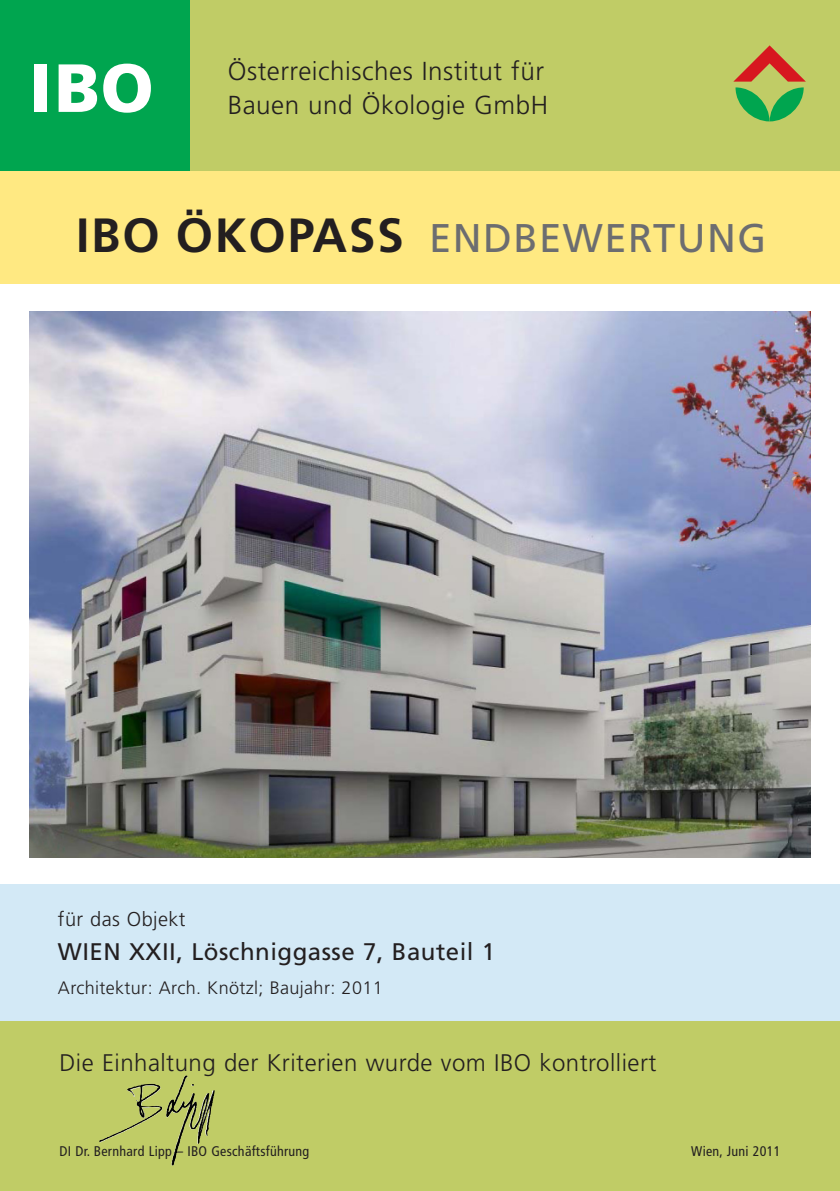
<style>
.page{position:relative;width:840px;height:1191px;background:#fff}
.page>*{position:absolute;margin:0;border:0;box-sizing:border-box;transform-origin:0 0}
.t1{font:900 68px "Frutiger";color:#fff}
.t2{font:40px "Frutiger";letter-spacing:.035em;color:#6c6d70}
.t3{font:300 26px/34px "Frutiger";letter-spacing:.02em;color:#231f20}
.t4{font:300 24px "Frutiger";letter-spacing:.02em;color:#231f20}
.t5{font:24px "Frutiger";letter-spacing:.02em;color:#231f20}
.t6{font:300 20px "Frutiger";letter-spacing:.02em;color:#231f20}
.t7{font:300 18px "Frutiger";letter-spacing:.02em;color:#231f20}
.t8{font:condensed 14px "Frutiger";letter-spacing:.02em;color:#231f20}
.s1{font-weight:700;font-size:48px;color:#231f20}
</style>
<div class="page">
<div style="left:0;top:170px;width:839px;height:114px;background:#ffe982"></div>
<div style="left:148px;top:0;width:691px;height:170px;background:#c0cc66"></div>
<div style="left:0;top:1020px;width:839px;height:171px;background:#c0cc66"></div>
<div style="left:0;top:884px;width:839px;height:136px;background:#d3e9f6"></div>
<div style="left:0;top:0;width:189px;height:170px;background:#00a54f"></div>
<svg style="left:733px;top:45px;width:72px;height:76px"></svg>
<img style="left:166px;top:1075px;width:40px;height:90px">
<img style="left:30px;top:311px;width:779px;height:546px">
<h1 class="t1" style="left:29px;top:47px;width:126px">IBO</h1>
<h3 class="t3" style="left:228px;top:54px;width:321px">Österreichisches Institut für<br>Bauen und Ökologie GmbH</h3>
<h2 class="t2" style="left:76px;top:215px;width:691px"><span class="s1">IBO ÖKOPASS</span> ENDBEWERTUNG</h2>
<h3 class="t6" style="left:58px;top:908px;width:129px">für das Objekt</h3>
<h3 class="t5" style="left:58px;top:938px;width:438px">WIEN XXII, Löschniggasse 7, Bauteil 1</h3>
<p class="t7" style="left:58px;top:978px;width:326px">Architektur: Arch. Knötzl; Baujahr: 2011</p>
<h3 class="t4" style="left:59px;top:1049px;width:598px">Die Einhaltung der Kriterien wurde vom IBO kontrolliert</h3>
<p class="t8" style="left:59px;top:1142px;width:251px">DI Dr. Bernhard Lipp – IBO Geschäftsführung</p>
<p class="t8" style="left:690px;top:1142px;width:91px">Wien, Juni 2011</p>
</div>
